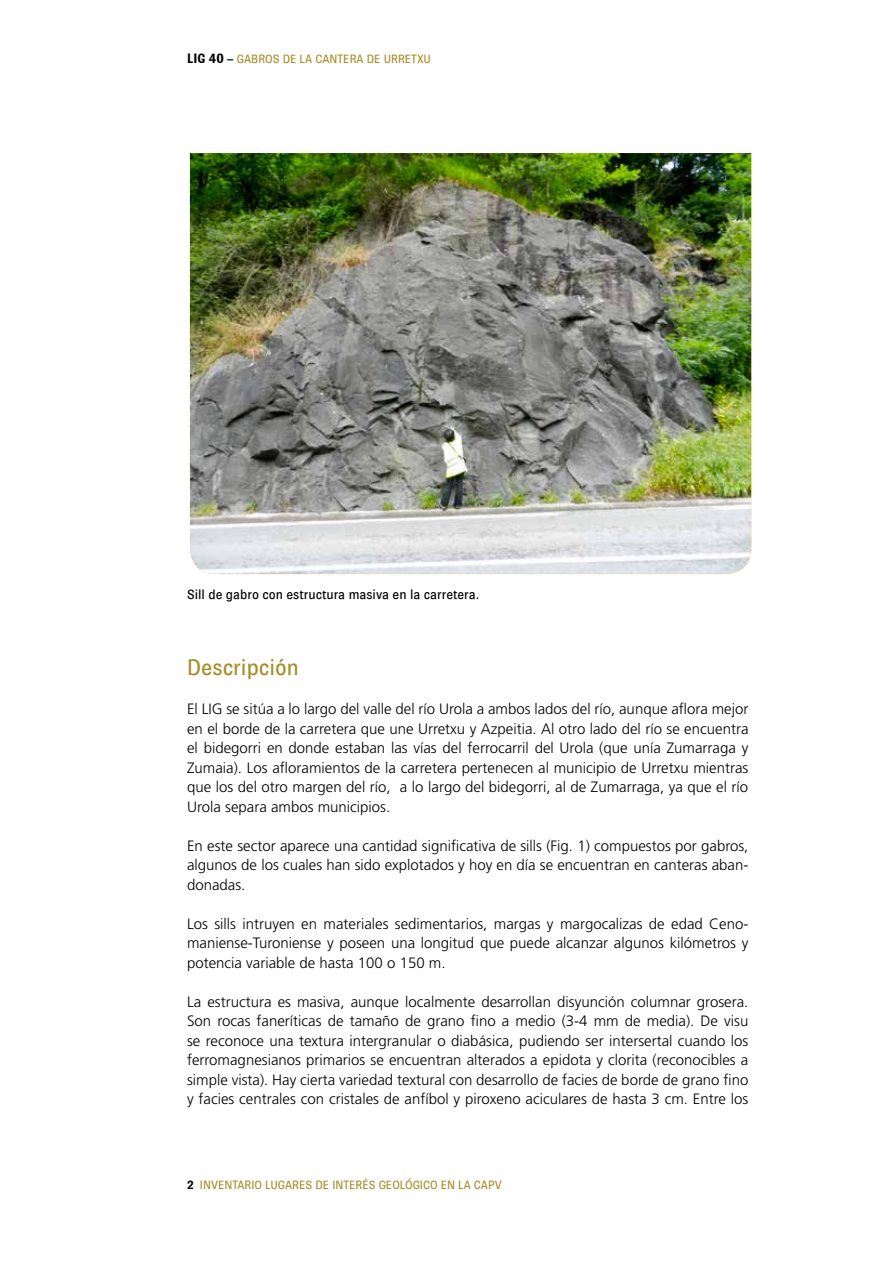
<style>
.page{position:relative;width:893px;height:1263px;background:#fff}
.page>*{position:absolute;margin:0;border:0;box-sizing:border-box;transform-origin:0 0}
.t1{font:22.5px "Brown";color:#a58d28}
.t2{font:300 15px/19.5px "Frutiger";color:#000;text-align:justify}
.t3{font:13.5px "Brown";color:#000}
.t4{font:12px "Brown";color:#a58d28}
.s1{font-weight:700;font-size:13.5px;color:#000}
.s2{color:#000}
.s3{font-weight:700;color:#000}
</style>
<div class="page">
<img style="left:190px;top:153px;width:561px;height:421px">
<p class="t4" style="left:187px;top:52px;width:243px"><span class="s1">LIG 40</span> <span class="s2">–</span> Gabros de la cantera de Urretxu</p>
<p class="t3" style="left:187px;top:587px;width:294px">Sill de gabro con estructura masiva en la carretera.</p>
<h1 class="t1" style="left:187px;top:655px;width:113px">Descripción</h1>
<p class="t2" style="left:187px;top:699px;width:563px">El LIG se sitúa a lo largo del valle del río Urola a ambos lados del río, aunque aflora mejor en el borde de la carretera que une Urretxu y Azpeitia. Al otro lado del río se encuentra el bidegorri en donde estaban las vías del ferrocarril del Urola (que unía Zumarraga y Zumaia). Los afloramientos de la carretera pertenecen al municipio de Urretxu mientras que los del otro margen del río, a lo largo del bidegorri, al de Zumarraga, ya que el río Urola separa ambos municipios.</p>
<p class="t2" style="left:187px;top:836px;width:563px">En este sector aparece una cantidad significativa de sills (Fig. 1) compuestos por gabros, algunos de los cuales han sido explotados y hoy en día se encuentran en canteras aban&shy;donadas.</p>
<p class="t2" style="left:187px;top:914px;width:563px">Los sills intruyen en materiales sedimentarios, margas y margocalizas de edad Ceno&shy;maniense-Turoniense y poseen una longitud que puede alcanzar algunos kilómetros y potencia variable de hasta 100 o 150 m.</p>
<p class="t2" style="left:187px;top:992px;width:563px">La estructura es masiva, aunque localmente desarrollan disyunción columnar grosera.<br>Son rocas faneríticas de tamaño de grano fino a medio (3-4 mm de media). De visu se reconoce una textura intergranular o diabásica, pudiendo ser intersertal cuando los ferromagnesianos primarios se encuentran alterados a epidota y clorita (reconocibles a simple vista). Hay cierta variedad textural con desarrollo de facies de borde de grano fino y facies centrales con cristales de anfíbol y piroxeno aciculares de hasta 3 cm. Entre los</p>
<p class="t4" style="left:187px;top:1178px;width:316px"><span class="s3">2</span> INVENTARIO LUGARES DE INTERÉS GEOLÓGICO EN LA CAPV</p>
</div>
